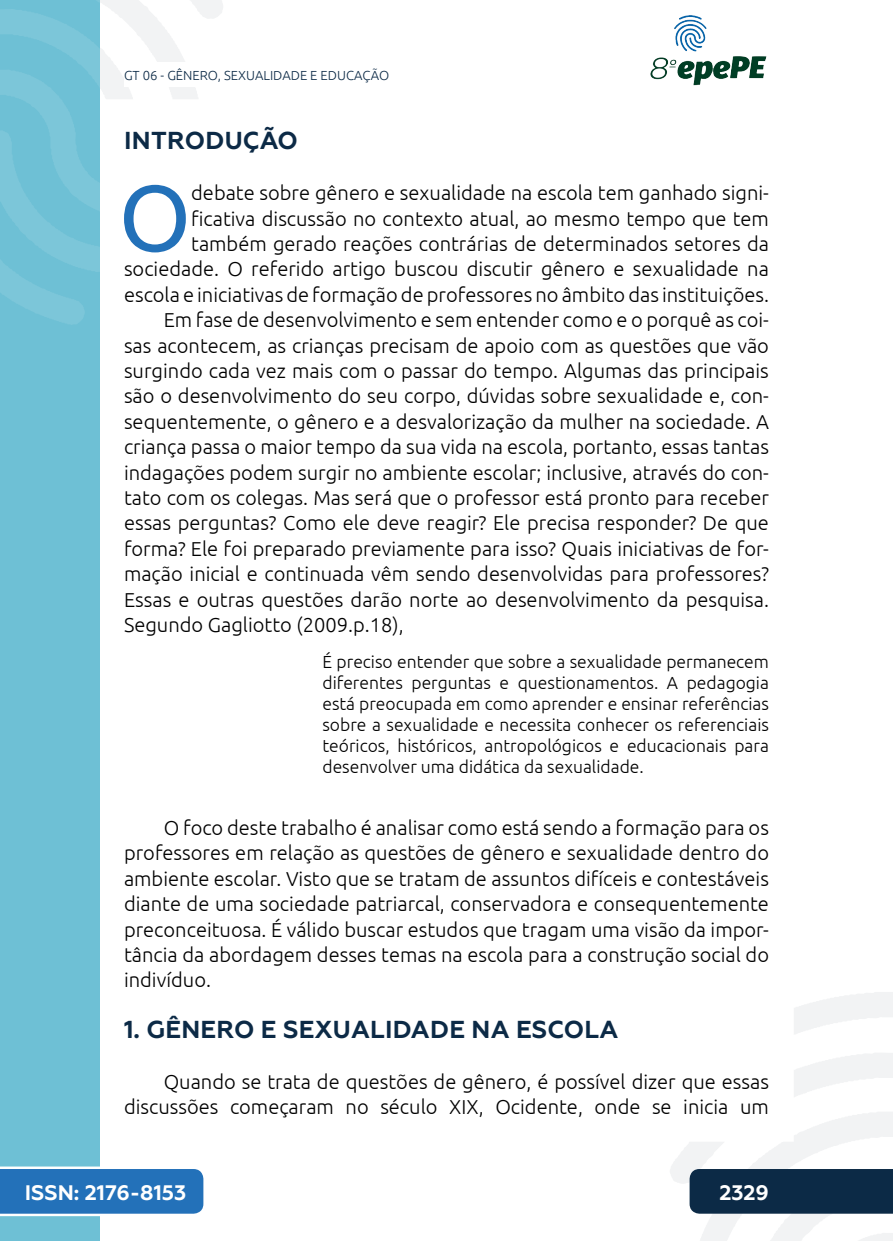
<style>
.page{position:relative;width:893px;height:1241px;background:#fff}
.page>*{position:absolute;margin:0;border:0;box-sizing:border-box;transform-origin:0 0}
._7_CAPITULAR{font:93.27px "Ubuntu";color:#2371b9}
._3_SUBTÍTULO{font:700 24.5px "Geometria";letter-spacing:.01em;color:#0c2a46}
.t1{font:700 21px "Geometria";color:#fff}
._5_CORPO{font:300 20.12px/25.4px "Ubuntu";color:#000;text-align:justify}
._7_CAPITULAR-2{font:300 20.12px/25.4px "Ubuntu";color:#000;text-align:right}
._8_CITACAO{font:300 17.5px/21px "Ubuntu";color:#000;text-align:justify}
.t2{font:300 13.12px "Ubuntu";color:#0c2a46}
</style>
<div class="page">
<svg style="left:670px;top:992px;width:223px;height:248px"></svg>
<svg style="left:99px;top:0;width:124px;height:324px"></svg>
<img style="left:650px;top:15px;width:117px;height:71px">
<div style="left:0;top:0;width:99px;height:1240px;background:#6ec0d5"></div>
<svg style="left:0;top:0;width:99px;height:325px"></svg>
<svg style="left:0;top:1166px;width:203px;height:49px;background:#367dbf"></svg>
<div style="left:690px;top:1168px;width:203px;height:45px;background:#0c2a46"></div>
<div style="left:124px;top:62px;width:516px;height:25px;background:#fff"></div>
<p class="t2" style="left:124px;top:67px;width:267px">GT 06 - GÊNERO, SEXUALIDADE E EDUCAÇÃO</p>
<p class="_3_SUBTÍTULO" style="left:124px;top:126px;width:175px">INTRODUÇÃO</p>
<p class="_7_CAPITULAR" style="left:119px;top:161px;width:74px">O</p>
<p class="_7_CAPITULAR-2" style="left:124px;top:180px;width:646px">debate sobre gênero e sexualidade na escola tem ganhado signi&shy;ficativa discussão no contexto atual, ao mesmo tempo que tem também gerado reações contrárias de determinados setores da sociedade. O referido artigo buscou discutir gênero e sexualidade na escola e iniciativas de formação de professores no âmbito das instituições.</p>
<p class="_5_CORPO" style="left:124px;top:307px;width:646px;text-indent:40px">Em fase de desenvolvimento e sem entender como e o porquê as coi&shy;sas acontecem, as crianças precisam de apoio com as questões que vão surgindo cada vez mais com o passar do tempo. Algumas das principais são o desenvolvimento do seu corpo, dúvidas sobre sexualidade e, con&shy;sequentemente, o gênero e a desvalorização da mulher na sociedade. A criança passa o maior tempo da sua vida na escola, portanto, essas tantas indagações podem surgir no ambiente escolar; inclusive, através do con&shy;tato com os colegas. Mas será que o professor está pronto para receber essas perguntas? Como ele deve reagir? Ele precisa responder? De que forma? Ele foi preparado previamente para isso? Quais iniciativas de for&shy;mação inicial e continuada vêm sendo desenvolvidas para professores?<br>Essas e outras questões darão norte ao desenvolvimento da pesquisa.<br>Segundo Gagliotto (2009.p.18),</p>
<p class="_8_CITACAO" style="left:322px;top:650px;width:448px">É preciso entender que sobre a sexualidade permanecem diferentes perguntas e questionamentos. A pedagogia está preocupada em como aprender e ensinar referências sobre a sexualidade e necessita conhecer os referenciais teóricos, históricos, antropológicos e educacionais para desenvolver uma didática da sexualidade.</p>
<p class="_5_CORPO" style="left:124px;top:814px;width:646px;text-indent:40px">O foco deste trabalho é analisar como está sendo a formação para os professores em relação as questões de gênero e sexualidade dentro do ambiente escolar. Visto que se tratam de assuntos difíceis e contestáveis diante de uma sociedade patriarcal, conservadora e consequentemente preconceituosa. É válido buscar estudos que tragam uma visão da impor&shy;tância da abordagem desses temas na escola para a construção social do indivíduo.</p>
<p class="_3_SUBTÍTULO" style="left:124px;top:1014px;width:496px">1. GÊNERO E SEXUALIDADE NA ESCOLA</p>
<p class="_5_CORPO" style="left:124px;top:1068px;width:646px;text-align:right">Quando se trata de questões de gênero, é possível dizer que essas discussões começaram no século XIX, Ocidente, onde se inicia um</p>
<p class="t1" style="left:25px;top:1179px;width:163px">ISSN: 2176-8153</p>
<p class="t1" style="left:719px;top:1179px;width:51px">2329</p>
</div>
